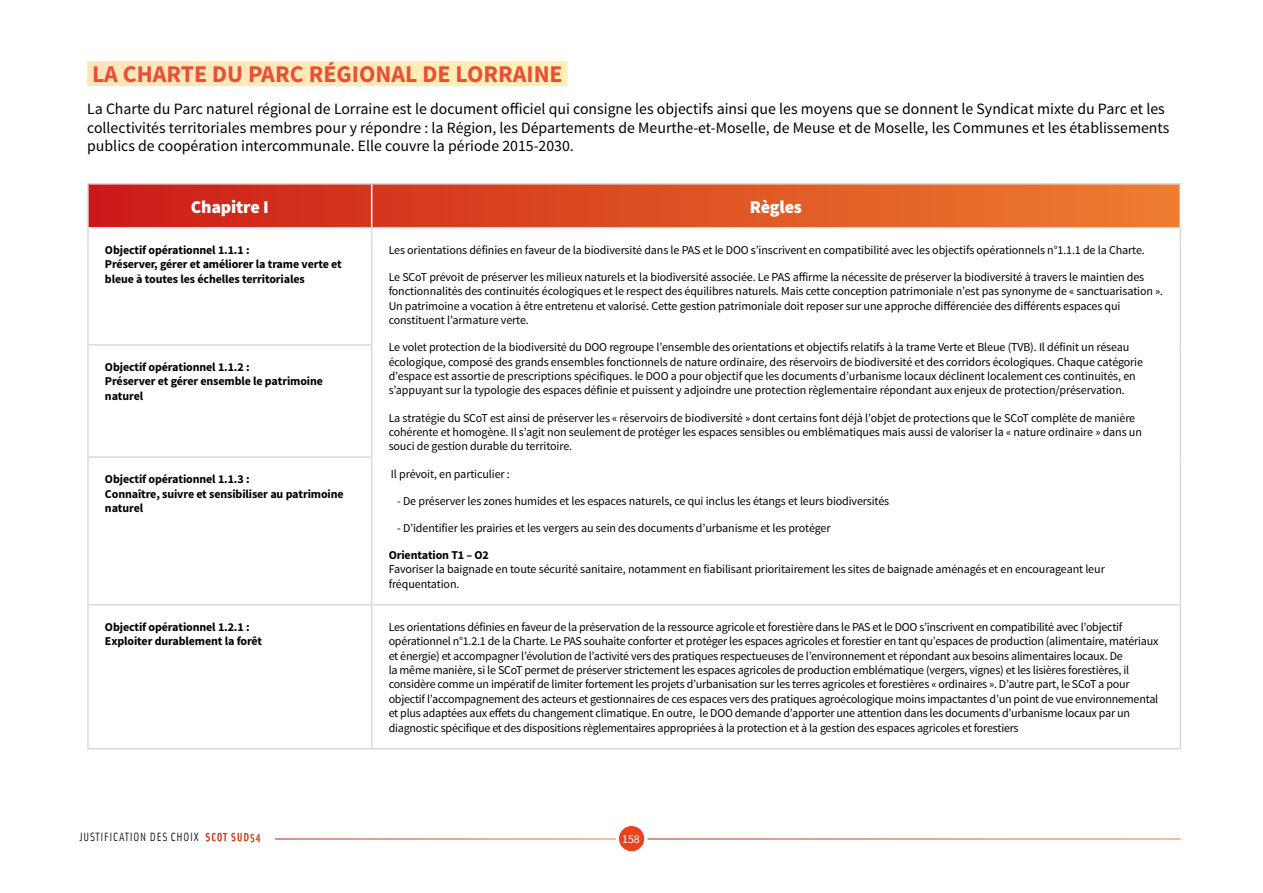
<style>
.page{position:relative;width:1263px;height:893px;background:#fff}
.page>*{position:absolute;margin:0;border:0;box-sizing:border-box;transform-origin:0 0}
.t1{font:700 24px "Source Sans Pro";color:#e94f35}
.t2{font:900 18px "Source Sans Pro";letter-spacing:-.01em;color:#fff}
.t3{font:15.75px/18.9px "Source Sans Pro";color:#000}
.t4{font:12px/14.4px "Source Sans Pro";letter-spacing:-.01em;color:#000}
.t5{font:700 12px/14.4px "Source Sans Pro";letter-spacing:-.01em;color:#000}
.t6{font:12px "Solex";letter-spacing:.06em;color:#000}
.t7{font:12px "Source Sans Pro";color:#fff}
.s1{font-weight:700;color:#fff}
</style>
<div class="page">
<div style="left:619px;top:826px;width:25px;height:25px;background:#e8431d;border-radius:50%"></div>
<div style="left:87px;top:61px;width:481px;height:25px;background:#ffeab9"></div>
<svg style="left:89px;top:185px;width:1090px;height:42px;background:#dc4c23"></svg>
<hr style="left:371px;top:185px;width:1px;height:42px;background:#fff">
<hr style="left:87px;top:227px;width:285px;height:1px;background:#dadada">
<hr style="left:372px;top:227px;width:809px;height:1px;background:#dadada">
<hr style="left:371px;top:228px;width:1px;height:116px;background:#dadada">
<hr style="left:1179px;top:228px;width:2px;height:117px;background:#dadada">
<hr style="left:371px;top:346px;width:1px;height:110px;background:#dadada">
<hr style="left:1179px;top:345px;width:2px;height:112px;background:#dadada">
<hr style="left:371px;top:458px;width:1px;height:146px;background:#dadada">
<hr style="left:1179px;top:457px;width:2px;height:147px;background:#dadada">
<hr style="left:371px;top:606px;width:1px;height:142px;background:#dadada">
<hr style="left:1179px;top:606px;width:2px;height:142px;background:#dadada">
<hr style="left:87px;top:183px;width:285px;height:2px;background:#dadada">
<hr style="left:87px;top:185px;width:2px;height:42px;background:#dadada">
<hr style="left:372px;top:183px;width:809px;height:2px;background:#dadada">
<hr style="left:87px;top:228px;width:2px;height:116px;background:#dadada">
<hr style="left:87px;top:344px;width:285px;height:2px;background:#dadada">
<hr style="left:87px;top:346px;width:2px;height:110px;background:#dadada">
<hr style="left:87px;top:456px;width:285px;height:2px;background:#dadada">
<hr style="left:87px;top:458px;width:2px;height:146px;background:#dadada">
<hr style="left:87px;top:604px;width:285px;height:2px;background:#dadada">
<hr style="left:87px;top:606px;width:2px;height:142px;background:#dadada">
<hr style="left:372px;top:604px;width:809px;height:2px;background:#dadada">
<hr style="left:87px;top:748px;width:285px;height:1px;background:#dadada">
<hr style="left:372px;top:748px;width:809px;height:1px;background:#dadada">
<h1 class="t1" style="left:92px;top:59px;width:472px">LA CHARTE DU PARC RÉGIONAL DE LORRAINE</h1>
<p class="t3" style="left:87px;top:99px;width:1084px">La Charte du Parc naturel régional de Lorraine est le document officiel qui consigne les objectifs ainsi que les moyens que se donnent le Syndicat mixte du Parc et les collectivités territoriales membres pour y répondre : la Région, les Départements de Meurthe-et-Moselle, de Meuse et de Moselle, les Communes et les établissements publics de coopération intercommunale. Elle couvre la période 2015-2030.</p>
<h2 class="t2" style="left:191px;top:195px;width:80px">Chapitre I</h2>
<h2 class="t2" style="left:750px;top:195px;width:54px">Règles</h2>
<p class="t5" style="left:105px;top:243px;width:238px">Objectif opérationnel 1.1.1 :<br>Préserver, gérer et améliorer la trame verte et bleue à toutes les échelles territoriales</p>
<p class="t4" style="left:389px;top:243px;width:758px">Les orientations définies en faveur de la biodiversité dans le PAS et le DOO s’inscrivent en compatibilité avec les objectifs opérationnels n°1.1.1 de la Charte.</p>
<p class="t4" style="left:389px;top:270px;width:776px">Le SCoT prévoit de préserver les milieux naturels et la biodiversité associée. Le PAS affirme la nécessite de préserver la biodiversité à travers le maintien des fonctionnalités des continuités écologiques et le respect des équilibres naturels. Mais cette conception patrimoniale n’est pas synonyme de « sanctuarisation ».<br>Un patrimoine a vocation à être entretenu et valorisé. Cette gestion patrimoniale doit reposer sur une approche différenciée des différents espaces qui constituent l’armature verte.</p>
<p class="t4" style="left:389px;top:340px;width:756px">Le volet protection de la biodiversité du DOO regroupe l’ensemble des orientations et objectifs relatifs à la trame Verte et Bleue (TVB). Il définit un réseau écologique, composé des grands ensembles fonctionnels de nature ordinaire, des réservoirs de biodiversité et des corridors écologiques. Chaque catégorie d’espace est assortie de prescriptions spécifiques. le DOO a pour objectif que les documents d’urbanisme locaux déclinent localement ces continuités, en s’appuyant sur la typologie des espaces définie et puissent y adjoindre une protection règlementaire répondant aux enjeux de protection/préservation.</p>
<p class="t4" style="left:389px;top:411px;width:755px">La stratégie du SCoT est ainsi de préserver les « réservoirs de biodiversité » dont certains font déjà l’objet de protections que le SCoT complète de manière cohérente et homogène. Il s’agit non seulement de protéger les espaces sensibles ou emblématiques mais aussi de valoriser la « nature ordinaire » dans un souci de gestion durable du territoire.</p>
<p class="t4" style="left:391px;top:467px;width:120px">Il prévoit, en particulier :</p>
<p class="t4" style="left:397px;top:494px;width:494px">- De préserver les zones humides et les espaces naturels, ce qui inclus les étangs et leurs biodiversités</p>
<p class="t4" style="left:397px;top:521px;width:435px">- D’identifier les prairies et les vergers au sein des documents d’urbanisme et les protéger</p>
<p class="t5" style="left:389px;top:548px;width:102px">Orientation T1 – O2</p>
<p class="t4" style="left:389px;top:562px;width:718px">Favoriser la baignade en toute sécurité sanitaire, notamment en fiabilisant prioritairement les sites de baignade aménagés et en encourageant leur fréquentation.</p>
<p class="t5" style="left:105px;top:360px;width:220px">Objectif opérationnel 1.1.2 :<br>Préserver et gérer ensemble le patrimoine naturel</p>
<p class="t5" style="left:105px;top:472px;width:240px">Objectif opérationnel 1.1.3 :<br>Connaître, suivre et sensibiliser au patrimoine naturel</p>
<p class="t5" style="left:105px;top:620px;width:159px">Objectif opérationnel 1.2.1 :<br>Exploiter durablement la forêt</p>
<p class="t4" style="left:389px;top:620px;width:771px">Les orientations définies en faveur de la préservation de la ressource agricole et forestière dans le PAS et le DOO s’inscrivent en compatibilité avec l’objectif opérationnel n°1.2.1 de la Charte. Le PAS souhaite conforter et protéger les espaces agricoles et forestier en tant qu’espaces de production (alimentaire, matériaux et énergie) et accompagner l’évolution de l’activité vers des pratiques respectueuses de l’environnement et répondant aux besoins alimentaires locaux. De<br>la même manière, si le SCoT permet de préserver strictement les espaces agricoles de production emblématique (vergers, vignes) et les lisières forestières, il considère comme un impératif de limiter fortement les projets d’urbanisation sur les terres agricoles et forestières « ordinaires ». D’autre part, le SCoT a pour objectif l’accompagnement des acteurs et gestionnaires de ces espaces vers des pratiques agroécologique moins impactantes d’un point de vue environnemental et plus adaptées aux effets du changement climatique. En outre, le DOO demande d’apporter une attention dans les documents d’urbanisme locaux par un diagnostic spécifique et des dispositions règlementaires appropriées à la protection et à la gestion des espaces agricoles et forestiers</p>
<p class="t6" style="left:80px;top:829px;width:182px">JUSTIFICATION DES CHOIX <span class="s1">SCOT SUD54</span></p>
<p class="t7" style="left:622px;top:832px;width:19px">158</p>
</div>
